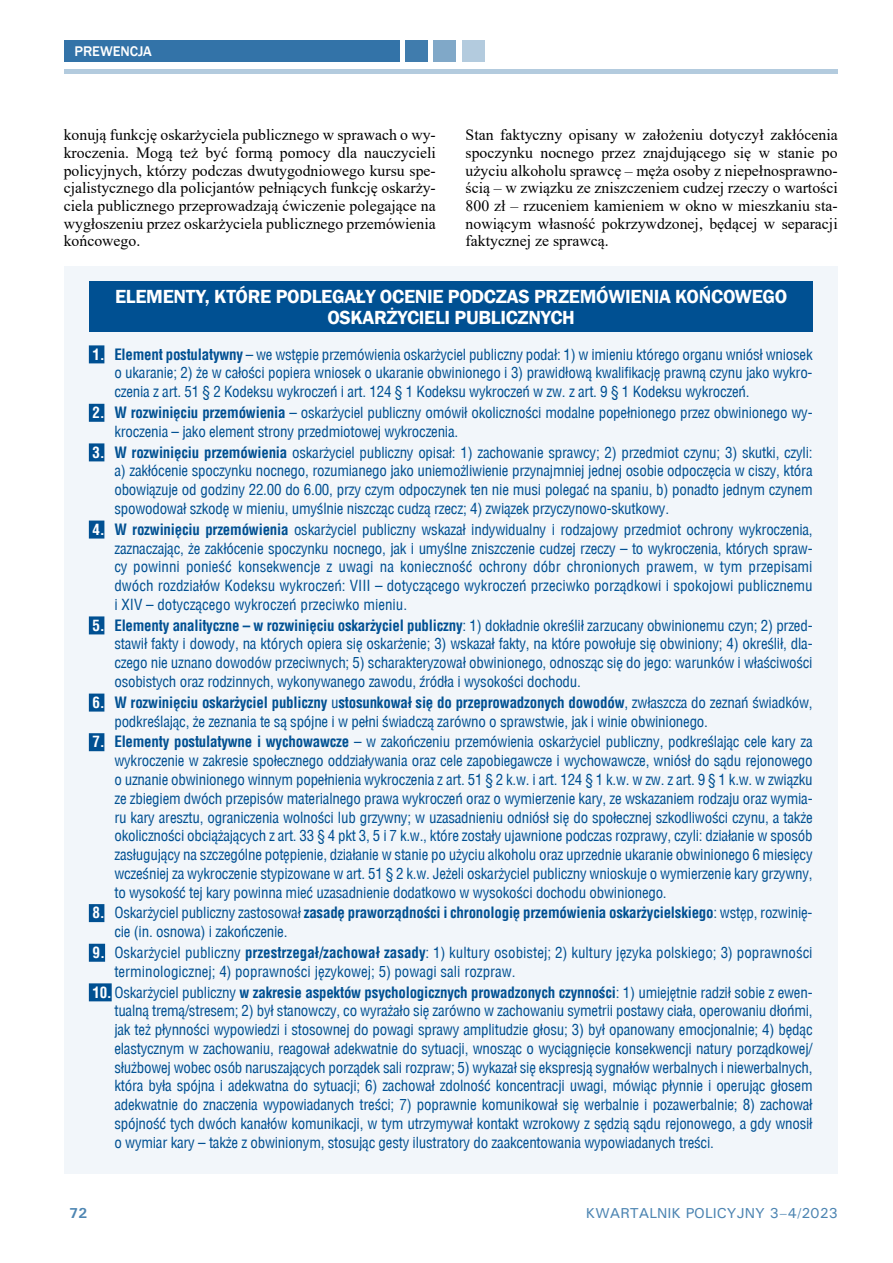
<style>
.page{position:relative;width:893px;height:1263px;background:#fff}
.page>*{position:absolute;margin:0;border:0;box-sizing:border-box;transform-origin:0 0}
.t1{font:600 19.5px/21px "Franklin Gothic";letter-spacing:-.015em;color:#fff;text-align:center}
.t2{font:15.75px/17.7px "Times New Roman";color:#000;text-align:justify}
.t3{font:15px/18.8px "Switzerland Condensed";letter-spacing:-.015em;color:#005092;text-align:justify}
.t4{font:500 14.4px "Univers";color:#4d85b2}
.t5{font:500 14.4px "Franklin Gothic";color:#fff}
.t6{font:700 14.4px "Univers";color:#4d85b2}
.s1{font-weight:700;color:#fff}
.s2{font-weight:700}
</style>
<div class="page">
<hr style="left:64px;top:70px;width:774px;height:4px;background:#b3cbde">
<div style="left:64px;top:41px;width:336px;height:21px;background:#3373a8"></div>
<div style="left:405px;top:41px;width:23px;height:21px;background:#407cad"></div>
<div style="left:433px;top:41px;width:23px;height:21px;background:#80a8c8"></div>
<div style="left:462px;top:41px;width:23px;height:21px;background:#b3cbde"></div>
<div style="left:64px;top:266px;width:774px;height:908px;background:#f2f6fa"></div>
<div style="left:89px;top:345px;width:15px;height:18px;background:#005092"></div>
<div style="left:89px;top:404px;width:15px;height:18px;background:#005092"></div>
<div style="left:89px;top:443px;width:15px;height:18px;background:#005092"></div>
<div style="left:89px;top:520px;width:15px;height:18px;background:#005092"></div>
<div style="left:89px;top:616px;width:15px;height:18px;background:#005092"></div>
<div style="left:89px;top:693px;width:15px;height:18px;background:#005092"></div>
<div style="left:89px;top:733px;width:15px;height:18px;background:#005092"></div>
<div style="left:89px;top:904px;width:15px;height:18px;background:#005092"></div>
<div style="left:89px;top:944px;width:16px;height:18px;background:#005092"></div>
<div style="left:89px;top:983px;width:23px;height:18px;background:#005092"></div>
<div style="left:89px;top:281px;width:724px;height:51px;background:#005092"></div>
<p class="t5" style="left:74px;top:43px;width:79px">PREWENCJA</p>
<p class="t2" style="left:64px;top:126px;width:374px">konują funkcję oskarżyciela publicznego w sprawach o wy&shy;kroczenia. Mogą też być formą pomocy dla nauczycieli policyjnych, którzy podczas dwutygodniowego kursu spe&shy;cjalistycznego dla policjantów pełniących funkcję oskarży&shy;ciela publicznego przeprowadzają ćwiczenie polegające na wygłoszeniu przez oskarżyciela publicznego przemówienia końcowego.</p>
<p class="t2" style="left:466px;top:126px;width:374px">Stan faktyczny opisany w założeniu dotyczył zakłócenia spoczynku nocnego przez znajdującego się w stanie po użyciu alkoholu sprawcę – męża osoby z niepełnosprawno&shy;ścią – w związku ze zniszczeniem cudzej rzeczy o wartości 800 zł – rzuceniem kamieniem w okno w mieszkaniu sta&shy;nowiącym własność pokrzywdzonej, będącej w separacji faktycznej ze sprawcą.</p>
<h1 class="t1" style="left:115px;top:286px;width:674px">ELEMENTY, KTÓRE PODLEGAŁY OCENIE PODCZAS PRZEMÓWIENIA KOŃCOWEGO<br>OSKARŻYCIELI PUBLICZNYCH</h1>
<p class="t3" style="left:114px;top:345px;width:700px;text-indent:-22px"><span class="s1">1.</span> <span class="s2">Element postulatywny</span> – we wstępie przemówienia oskarżyciel publiczny podał: 1) w imieniu którego organu wniósł wniosek o ukaranie; 2) że w całości popiera wniosek o ukaranie obwinionego i 3) prawidłową kwalifikację prawną czynu jako wykro&shy;czenia z art. 51 § 2 Kodeksu wykroczeń i art. 124 § 1 Kodeksu wykroczeń w zw. z art. 9 § 1 Kodeksu wykroczeń.</p>
<p class="t3" style="left:114px;top:403px;width:700px;text-indent:-22px"><span class="s1">2.</span> <span class="s2">W rozwinięciu przemówienia</span> – oskarżyciel publiczny omówił okoliczności modalne popełnionego przez obwinionego wy&shy;kroczenia – jako element strony przedmiotowej wykroczenia.</p>
<p class="t3" style="left:114px;top:443px;width:700px;text-indent:-22px"><span class="s1">3.</span> <span class="s2">W rozwinięciu przemówienia</span> oskarżyciel publiczny opisał: 1) zachowanie sprawcy; 2) przedmiot czynu; 3) skutki, czyli: a) zakłócenie spoczynku nocnego, rozumianego jako uniemożliwienie przynajmniej jednej osobie odpoczęcia w ciszy, która obowiązuje od godziny 22.00 do 6.00, przy czym odpoczynek ten nie musi polegać na spaniu, b) ponadto jednym czynem spowodował szkodę w mieniu, umyślnie niszcząc cudzą rzecz; 4) związek przyczynowo-skutkowy.</p>
<p class="t3" style="left:114px;top:520px;width:700px;text-indent:-22px"><span class="s1">4.</span> <span class="s2">W rozwinięciu przemówienia</span> oskarżyciel publiczny wskazał indywidualny i rodzajowy przedmiot ochrony wykroczenia, zaznaczając, że zakłócenie spoczynku nocnego, jak i umyślne zniszczenie cudzej rzeczy – to wykroczenia, których spraw&shy;cy powinni ponieść konsekwencje z uwagi na konieczność ochrony dóbr chronionych prawem, w tym przepisami dwóch rozdziałów Kodeksu wykroczeń: VIII – dotyczącego wykroczeń przeciwko porządkowi i spokojowi publicznemu i XIV – dotyczącego wykroczeń przeciwko mieniu.</p>
<p class="t3" style="left:114px;top:616px;width:700px;text-indent:-22px"><span class="s1">5.</span> <span class="s2">Elementy analityczne – w rozwinięciu oskarżyciel publiczny</span>: 1) dokładnie określił zarzucany obwinionemu czyn; 2) przed&shy;stawił fakty i dowody, na których opiera się oskarżenie; 3) wskazał fakty, na które powołuje się obwiniony; 4) określił, dla&shy;czego nie uznano dowodów przeciwnych; 5) scharakteryzował obwinionego, odnosząc się do jego: warunków i właściwości osobistych oraz rodzinnych, wykonywanego zawodu, źródła i wysokości dochodu.</p>
<p class="t3" style="left:114px;top:693px;width:700px;text-indent:-22px"><span class="s1">6.</span> <span class="s2">W rozwinięciu oskarżyciel publiczny</span> u<span class="s2">stosunkował się do przeprowadzonych dowodów</span>, zwłaszcza do zeznań świadków, podkreślając, że zeznania te są spójne i w pełni świadczą zarówno o sprawstwie, jak i winie obwinionego.</p>
<p class="t3" style="left:114px;top:733px;width:700px;text-indent:-22px"><span class="s1">7.</span> <span class="s2">Elementy postulatywne i wychowawcze</span> – w zakończeniu przemówienia oskarżyciel publiczny, podkreślając cele kary za wykroczenie w zakresie społecznego oddziaływania oraz cele zapobiegawcze i wychowawcze, wniósł do sądu rejonowego o uznanie obwinionego winnym popełnienia wykroczenia z art. 51 § 2 k.w. i art. 124 § 1 k.w. w zw. z art. 9 § 1 k.w. w związku ze zbiegiem dwóch przepisów materialnego prawa wykroczeń oraz o wymierzenie kary, ze wskazaniem rodzaju oraz wymia&shy;ru kary aresztu, ograniczenia wolności lub grzywny; w uzasadnieniu odniósł się do społecznej szkodliwości czynu, a także okoliczności obciążających z art. 33 § 4 pkt 3, 5 i 7 k.w., które zostały ujawnione podczas rozprawy, czyli: działanie w sposób zasługujący na szczególne potępienie, działanie w stanie po użyciu alkoholu oraz uprzednie ukaranie obwinionego 6 miesięcy wcześniej za wykroczenie stypizowane w art. 51 § 2 k.w. Jeżeli oskarżyciel publiczny wnioskuje o wymierzenie kary grzywny, to wysokość tej kary powinna mieć uzasadnienie dodatkowo w wysokości dochodu obwinionego.</p>
<p class="t3" style="left:114px;top:903px;width:700px;text-indent:-22px"><span class="s1">8.</span> Oskarżyciel publiczny zastosował <span class="s2">zasadę praworządności i chronologię przemówienia oskarżycielskiego</span>: wstęp, rozwinię&shy;cie (in. osnowa) i zakończenie.</p>
<p class="t3" style="left:114px;top:943px;width:700px;text-indent:-22px"><span class="s1">9.</span> Oskarżyciel publiczny <span class="s2">przestrzegał/zachował zasady</span>: 1) kultury osobistej; 2) kultury języka polskiego; 3) poprawności terminologicznej; 4) poprawności językowej; 5) powagi sali rozpraw.</p>
<p class="t3" style="left:114px;top:983px;width:700px;text-indent:-22px"><span class="s1">10.</span> Oskarżyciel publiczny <span class="s2">w zakresie aspektów psychologicznych prowadzonych czynności</span>: 1) umiejętnie radził sobie z ewen&shy;tualną tremą/stresem; 2) był stanowczy, co wyrażało się zarówno w zachowaniu symetrii postawy ciała, operowaniu dłońmi, jak też płynności wypowiedzi i stosownej do powagi sprawy amplitudzie głosu; 3) był opanowany emocjonalnie; 4) będąc elastycznym w zachowaniu, reagował adekwatnie do sytuacji, wnosząc o wyciągnięcie konsekwencji natury porządkowej/ służbowej wobec osób naruszających porządek sali rozpraw; 5) wykazał się ekspresją sygnałów werbalnych i niewerbalnych, która była spójna i adekwatna do sytuacji; 6) zachował zdolność koncentracji uwagi, mówiąc płynnie i operując głosem adekwatnie do znaczenia wypowiadanych treści; 7) poprawnie komunikował się werbalnie i pozawerbalnie; 8) zachował spójność tych dwóch kanałów komunikacji, w tym utrzymywał kontakt wzrokowy z sędzią sądu rejonowego, a gdy wnosił o wymiar kary – także z obwinionym, stosując gesty ilustratory do zaakcentowania wypowiadanych treści.</p>
<p class="t6" style="left:69px;top:1204px;width:20px">72</p>
<p class="t4" style="left:586px;top:1204px;width:253px">KWARTALNIK POLICYJNY 3–4/2023</p>
</div>
